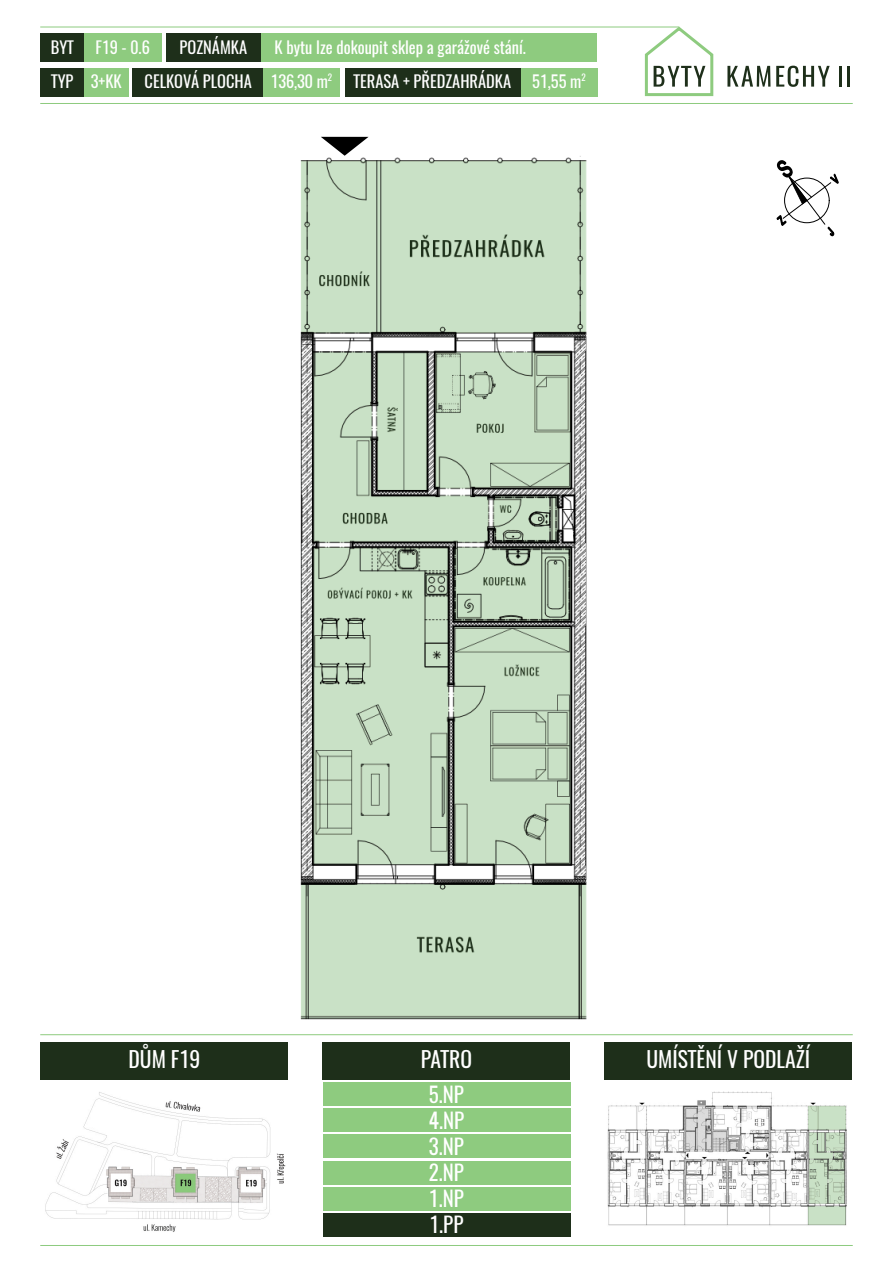
<style>
.page{position:relative;width:894px;height:1263px;background:#fff}
.page>*{position:absolute;margin:0;border:0;box-sizing:border-box;transform-origin:0 0}
.t1{font:21.6px "Oswald";color:#fff}
.t2{font:21px/26.1px "Oswald";color:#fff;text-align:justify}
.t3{font:16.5px "Oswald";color:#fff}
.t4{font:9px "Oswald";color:#fff}
</style>
<div class="page">
<img style="left:274px;top:136px;width:345px;height:900px">
<hr style="left:40px;top:103px;width:813px;height:1px;background:#8ecb7f">
<hr style="left:40px;top:1034px;width:813px;height:1px;background:#8ecb7f">
<hr style="left:40px;top:1245px;width:813px;height:1px;background:#8ecb7f">
<hr style="left:40px;top:27px;width:639px;height:1px;background:#8ecb7f">
<svg style="left:727px;top:66px;width:103px;height:21px"></svg>
<hr style="left:839px;top:66px;width:3px;height:21px;background:#1e2f1a">
<hr style="left:847px;top:66px;width:3px;height:21px;background:#1e2f1a">
<svg style="left:642px;top:26px;width:72px;height:71px"></svg>
<div style="left:84px;top:33px;width:77px;height:29px;background:#8ecb7f"></div>
<div style="left:263px;top:68px;width:77px;height:29px;background:#8ecb7f"></div>
<div style="left:520px;top:68px;width:78px;height:29px;background:#8ecb7f"></div>
<div style="left:84px;top:68px;width:44px;height:29px;background:#8ecb7f"></div>
<div style="left:323px;top:1083px;width:247px;height:23px;background:#8ecb7f"></div>
<div style="left:323px;top:1109px;width:247px;height:23px;background:#8ecb7f"></div>
<div style="left:323px;top:1135px;width:247px;height:23px;background:#8ecb7f"></div>
<div style="left:323px;top:1161px;width:247px;height:23px;background:#8ecb7f"></div>
<div style="left:323px;top:1187px;width:247px;height:23px;background:#8ecb7f"></div>
<div style="left:323px;top:1213px;width:247px;height:23px;background:#1e2f1a"></div>
<div style="left:40px;top:33px;width:44px;height:29px;background:#1e2f1a"></div>
<div style="left:40px;top:1042px;width:248px;height:38px;background:#1e2f1a"></div>
<div style="left:604px;top:1042px;width:248px;height:38px;background:#1e2f1a"></div>
<div style="left:323px;top:1042px;width:247px;height:38px;background:#1e2f1a"></div>
<div style="left:133px;top:68px;width:130px;height:29px;background:#1e2f1a"></div>
<div style="left:345px;top:68px;width:175px;height:29px;background:#1e2f1a"></div>
<div style="left:40px;top:68px;width:44px;height:29px;background:#1e2f1a"></div>
<img style="left:45px;top:1092px;width:241px;height:140px">
<svg style="left:321px;top:137px;width:48px;height:19px"></svg>
<img style="left:607px;top:1091px;width:240px;height:135px">
<div style="left:260px;top:34px;width:337px;height:28px;background:#8ecb7f"></div>
<div style="left:166px;top:34px;width:94px;height:28px;background:#1e2f1a"></div>
<svg style="left:782px;top:176px;width:50px;height:49px"></svg>
<p class="t3" style="left:51px;top:36px;width:25px">BYT</p>
<p class="t3" style="left:96px;top:36px;width:56px">F19 - 0.6</p>
<p class="t3" style="left:180px;top:36px;width:69px">POZNÁMKA</p>
<p class="t3" style="left:275px;top:36px;width:253px">K bytu lze dokoupit sklep a garážové stání.</p>
<p class="t3" style="left:51px;top:70px;width:24px">TYP</p>
<p class="t3" style="left:145px;top:70px;width:109px">CELKOVÁ PLOCHA</p>
<p class="t3" style="left:354px;top:70px;width:159px">TERASA + PŘEDZAHRÁDKA</p>
<p class="t3" style="left:271px;top:70px;width:59px">136,30 m</p>
<p class="t4" style="left:328px;top:71px;width:6px">2</p>
<p class="t3" style="left:532px;top:70px;width:51px">51,55 m</p>
<p class="t4" style="left:581px;top:71px;width:6px">2</p>
<p class="t3" style="left:91px;top:70px;width:32px">3+KK</p>
<h1 class="t1" style="left:129px;top:1045px;width:73px">DŮM F19</h1>
<h1 class="t1" style="left:421px;top:1045px;width:53px">PATRO</h1>
<h1 class="t1" style="left:646px;top:1045px;width:165px">UMÍSTĚNÍ V PODLAŽÍ</h1>
<p class="t2" style="left:429px;top:1081px;width:37px">5.NP 4.NP 3.NP 2.NP 1.NP 1.PP</p>
</div>
